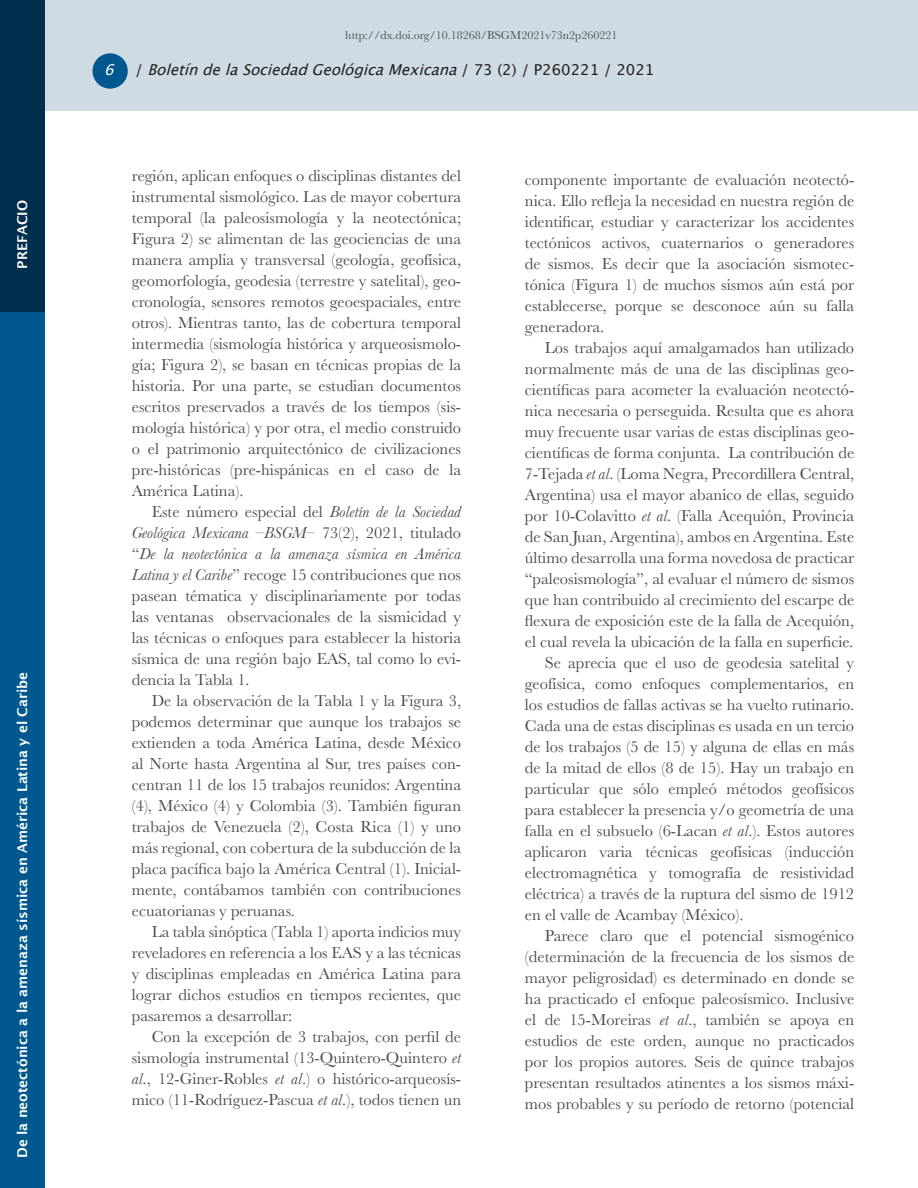
<style>
.page{position:relative;width:918px;height:1188px;background:#fff}
.page>*{position:absolute;margin:0;border:0;box-sizing:border-box;transform-origin:0 0}
.Texto_general{font:16.5px/21px "Baskerville";color:#4b4c4d;text-align:justify}
.t1{font:italic 15px "Lucida Grande";color:#231f20}
.Sección{font:600 13.5px "Lucida Sans";color:#fff}
.t2{font:12px "Baskerville";color:#4b4c4d}
.s1{color:#fff}
.s2{font-style:normal}
.s3{font-style:italic}
</style>
<div class="page">
<div style="left:0;top:311px;width:44px;height:877px;background:#01588e"></div>
<div style="left:45px;top:0;width:873px;height:111px;background:#cfdbe2"></div>
<div style="left:92px;top:53px;width:36px;height:36px;background:#01588e;border-radius:50%"></div>
<div style="left:0;top:0;width:44px;height:311px;background:#012e4b"></div>
<p class="Sección" style="left:15px;top:269px;width:70px;rotate:-90deg">PREFACIO</p>
<p class="Sección" style="left:15px;top:1158px;width:488px;rotate:-90deg">De la neotectónica a la amenaza sísmica en América Latina y el Caribe</p>
<p class="t2" style="left:345px;top:27px;width:274px">http://dx.doi.org/10.18268/BSGM2021v73n2p260221</p>
<p class="t1" style="left:104px;top:61px;width:552px"><span class="s1">6</span> <span class="s2">/</span> BoletíndelaSociedadGeológicaMexicana<span class="s2">/ 7 3 ( 2 ) / P 2 6 0 2 2 1 / 2 0 2 1</span></p>
<p class="Texto_general" style="left:132px;top:166px;width:331px">región, aplican enfoques o disciplinas distantes del instrumental sismológico. Las de mayor cobertura temporal (la paleosismología y la neotectónica; Figura 2) se alimentan de las geociencias de una manera amplia y transversal (geología, geofísica, geomorfología, geodesia (terrestre y satelital), geo&shy;cronología, sensores remotos geoespaciales, entre otros). Mientras tanto, las de cobertura temporal intermedia (sismología histórica y arqueosismolo&shy;gía; Figura 2), se basan en técnicas propias de la historia. Por una parte, se estudian documentos escritos preservados a través de los tiempos (sis&shy;mología histórica) y por otra, el medio construido o el patrimonio arquitectónico de civilizaciones pre-históricas (pre-hispánicas en el caso de la América Latina).</p>
<p class="Texto_general" style="left:132px;top:502px;width:331px;text-indent:20px">Este número especial del <span class="s3">Boletín de la Sociedad Geológica Mexicana</span> –<span class="s3">BSGM</span>– 73(2), 2021, titulado “<span class="s3">De la neotectónica a la amenaza sísmica en América Latina y el Caribe</span>” recoge 15 contribuciones que nos pasean tématica y disciplinariamente por todas las ventanas observacionales de la sismicidad y las técnicas o enfoques para establecer la historia sísmica de una región bajo EAS, tal como lo evi&shy;dencia la Tabla 1.</p>
<p class="Texto_general" style="left:132px;top:691px;width:331px;text-indent:20px">De la observación de la Tabla 1 y la Figura 3, podemos determinar que aunque los trabajos se extienden a toda América Latina, desde México al Norte hasta Argentina al Sur, tres países con&shy;centran 11 de los 15 trabajos reunidos: Argentina (4), México (4) y Colombia (3). También figuran trabajos de Venezuela (2), Costa Rica (1) y uno más regional, con cobertura de la subducción de la placa pacífica bajo la América Central (1). Inicial&shy;mente, contábamos también con contribuciones ecuatorianas y peruanas.</p>
<p class="Texto_general" style="left:132px;top:922px;width:331px;text-indent:20px">La tabla sinóptica (Tabla 1) aporta indicios muy reveladores en referencia a los EAS y a las técnicas y disciplinas empleadas en América Latina para lograr dichos estudios en tiempos recientes, que pasaremos a desarrollar:</p>
<p class="Texto_general" style="left:132px;top:1027px;width:331px;text-indent:20px">Con la excepción de 3 trabajos, con perfil de sismología instrumental (13-Quintero-Quintero <span class="s3">et al</span>., 12-Giner-Robles <span class="s3">et al</span>.) o histórico-arqueosís&shy;mico (11-Rodríguez-Pascua <span class="s3">et al</span>.), todos tienen un</p>
<p class="Texto_general" style="left:525px;top:169px;width:331px">componente importante de evaluación neotectó&shy;nica. Ello refleja la necesidad en nuestra región de identificar, estudiar y caracterizar los accidentes tectónicos activos, cuaternarios o generadores de sismos. Es decir que la asociación sismotec&shy;tónica (Figura 1) de muchos sismos aún está por establecerse, porque se desconoce aún su falla generadora.</p>
<p class="Texto_general" style="left:525px;top:337px;width:331px;text-indent:20px">Los trabajos aquí amalgamados han utilizado normalmente más de una de las disciplinas geo&shy;científicas para acometer la evaluación neotectó&shy;nica necesaria o perseguida. Resulta que es ahora muy frecuente usar varias de estas disciplinas geo&shy;científicas de forma conjunta. La contribución de 7-Tejada <span class="s3">et al</span>. (Loma Negra, Precordillera Central, Argentina) usa el mayor abanico de ellas, seguido por 10-Colavitto <span class="s3">et al</span>. (Falla Acequión, Provincia de San Juan, Argentina), ambos en Argentina. Este último desarrolla una forma novedosa de practicar “paleosismología”, al evaluar el número de sismos que han contribuido al crecimiento del escarpe de flexura de exposición este de la falla de Acequión, el cual revela la ubicación de la falla en superficie.</p>
<p class="Texto_general" style="left:525px;top:652px;width:331px;text-indent:20px">Se aprecia que el uso de geodesia satelital y geofísica, como enfoques complementarios, en los estudios de fallas activas se ha vuelto rutinario.<br>Cada una de estas disciplinas es usada en un tercio de los trabajos (5 de 15) y alguna de ellas en más de la mitad de ellos (8 de 15). Hay un trabajo en particular que sólo empleó métodos geofísicos para establecer la presencia y/o geometría de una falla en el subsuelo (6-Lacan <span class="s3">et al</span>.). Estos autores aplicaron varia técnicas geofísicas (inducción electromagnética y tomografía de resistividad eléctrica) a través de la ruptura del sismo de 1912 en el valle de Acambay (México).</p>
<p class="Texto_general" style="left:525px;top:925px;width:331px;text-indent:20px">Parece claro que el potencial sismogénico (determinación de la frecuencia de los sismos de mayor peligrosidad) es determinado en donde se ha practicado el enfoque paleosísmico. Inclusive el de 15-Moreiras <span class="s3">et al</span>., también se apoya en estudios de este orden, aunque no practicados por los propios autores. Seis de quince trabajos presentan resultados atinentes a los sismos máxi&shy;mos probables y su período de retorno (potencial</p>
</div>
